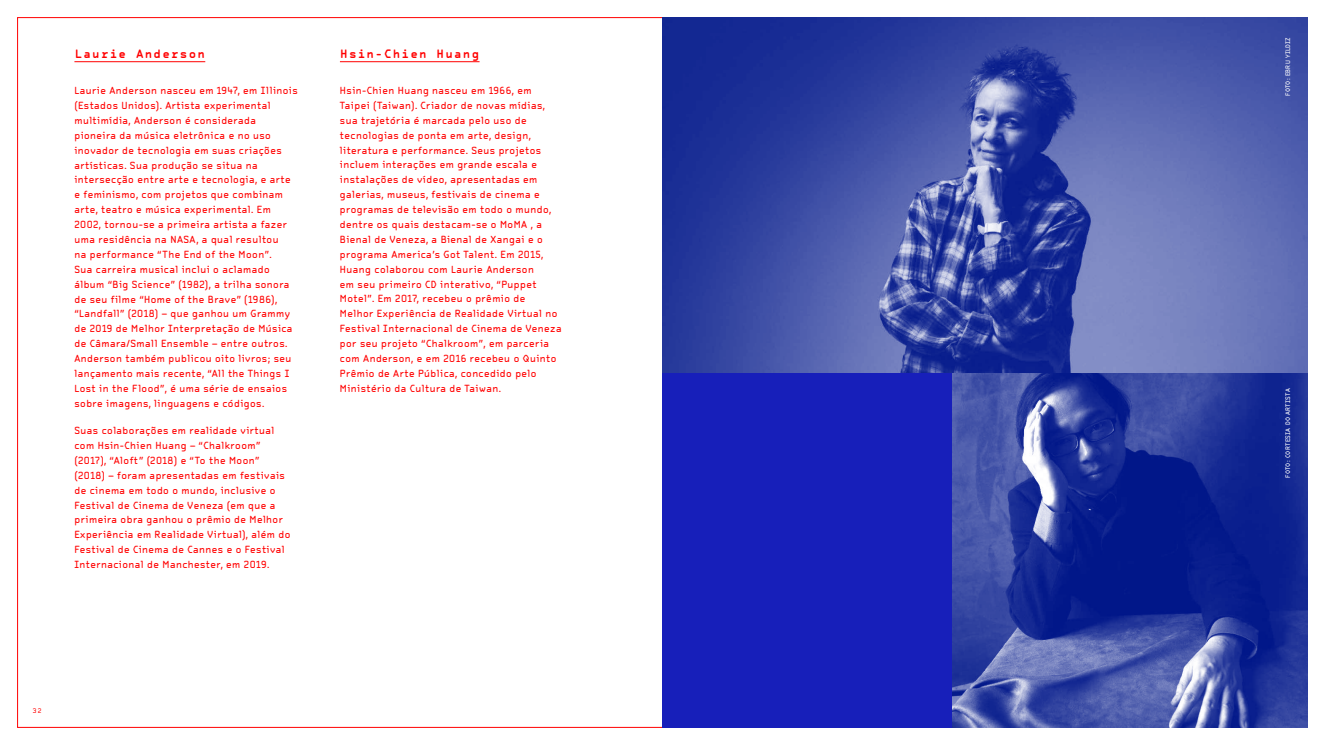
<style>
.page{position:relative;width:1325px;height:745px;background:#fff}
.page>*{position:absolute;margin:0;border:0;box-sizing:border-box;transform-origin:0 0}
.t1{font:11.38px "OCRA Tribute Com Bold Mono";letter-spacing:.05em;color:#f00}
.t2{font:9.62px/14.9px "OCRA Tribute Com";letter-spacing:.05em;color:#f00}
.t3{font:6.12px "OCRA Tribute Com";letter-spacing:.05em;color:#fff}
.t4{font:6.12px "OCRA Tribute Com Regular Mono";color:#f00}
</style>
<div class="page">
<div style="left:662px;top:17px;width:645px;height:710px;background:#171fba"></div>
<hr style="left:74px;top:61px;width:131px;height:1px;background:#f00">
<hr style="left:340px;top:61px;width:139px;height:1px;background:#f00">
<img style="left:953px;top:372px;width:354px;height:355px">
<img style="left:662px;top:17px;width:645px;height:355px">
<p class="t1" style="left:74px;top:47px;width:132px">Laurie Anderson</p>
<p class="t1" style="left:340px;top:47px;width:141px">Hsin-Chien Huang</p>
<p class="t2" style="left:74px;top:83px;width:225px">Laurie Anderson nasceu em 1947, em Illinois (Estados Unidos). Artista experimental multimídia, Anderson é considerada pioneira da música eletrônica e no uso inovador de tecnologia em suas criações artísticas. Sua produção se situa na intersecção entre arte e tecnologia, e arte e feminismo, com projetos que combinam arte, teatro e música experimental. Em 2002, tornou-se a primeira artista a fazer uma residência na NASA, a qual resultou<br>na performance “The End of the Moon”.<br>Sua carreira musical inclui o aclamado álbum “Big Science” (1982), a trilha sonora de seu filme “Home of the Brave” (1986), “Landfall” (2018) – que ganhou um Grammy de 2019 de Melhor Interpretação de Música de Câmara/Small Ensemble – entre outros.<br>Anderson também publicou oito livros; seu lançamento mais recente, “All the Things I Lost in the Flood”, é uma série de ensaios sobre imagens, linguagens e códigos.</p>
<p class="t2" style="left:74px;top:423px;width:217px">Suas colaborações em realidade virtual com Hsin-Chien Huang – “Chalkroom” (2017), “Aloft” (2018) e “To the Moon” (2018) – foram apresentadas em festivais de cinema em todo o mundo, inclusive o Festival de Cinema de Veneza (em que a primeira obra ganhou o prêmio de Melhor Experiência em Realidade Virtual), além do Festival de Cinema de Cannes e o Festival Internacional de Manchester, em 2019.</p>
<p class="t2" style="left:340px;top:83px;width:223px">Hsin-Chien Huang nasceu em 1966, em Taipei (Taiwan). Criador de novas mídias, sua trajetória é marcada pelo uso de tecnologias de ponta em arte, design, literatura e performance. Seus projetos incluem interações em grande escala e instalações de vídeo, apresentadas em galerias, museus, festivais de cinema e programas de televisão em todo o mundo, dentre os quais destacam-se o MoMA , a Bienal de Veneza, a Bienal de Xangai e o programa America’s Got Talent. Em 2015, Huang colaborou com Laurie Anderson<br>em seu primeiro CD interativo, “Puppet Motel”. Em 2017, recebeu o prêmio de<br>Melhor Experiência de Realidade Virtual no Festival Internacional de Cinema de Veneza por seu projeto “Chalkroom”, em parceria com Anderson, e em 2016 recebeu o Quinto Prêmio de Arte Pública, concedido pelo Ministério da Cultura de Taiwan.</p>
<p class="t4" style="left:33px;top:706px;width:11px">32</p>
<p class="t3" style="left:1284px;top:96px;width:60px;rotate:-90deg">FOTO: EBRU YILDIZ</p>
<p class="t3" style="left:1284px;top:477px;width:91px;rotate:-90deg">FOTO: CORTESIA DO ARTISTA</p>
</div>
